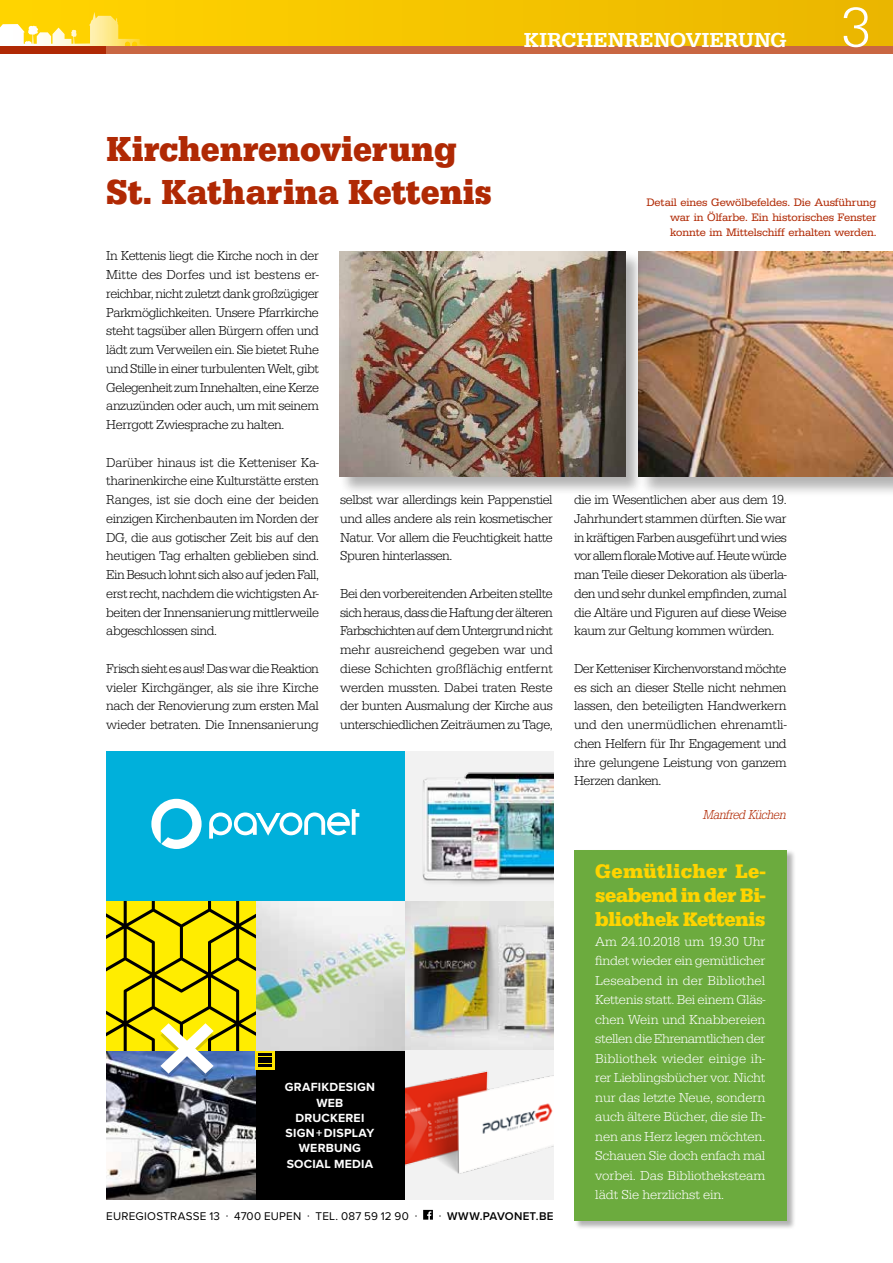
<style>
.page{position:relative;width:893px;height:1263px;background:#fff}
.page>*{position:absolute;margin:0;border:0;box-sizing:border-box;transform-origin:0 0}
.t1{font:58.5px "URW Egyptienne T Ligh";color:#fff}
.t2{font:36px/43.2px "URW Egyptienne T Bold Narr";color:#b02904}
.t3{font:500 21px "URW Egyptienne T";color:#fff}
.t4{font:700 20.25px/24px "URW Egyptienne T";letter-spacing:-.02em;color:#ffd400;text-align:justify}
.t5{font:13.5px/18.8px "URW Egyptienne T Ligh";letter-spacing:-.03em;color:#000;text-align:justify}
.t6{font:13.5px/19.5px "URW Egyptienne T Ligh";letter-spacing:-.005em;color:#fff;text-align:justify}
.t7{font:13.5px "URW Egyptienne T Ligh Extr Narr Obli";letter-spacing:-.03em;color:#b02904}
.t8{font:700 12.15px/15.1px "Proxima Nova";letter-spacing:.02em;color:#fff;text-align:center}
.t9{font:11.7px "Proxima Nova";letter-spacing:.02em;color:#000}
.t10{font:600 11.7px "Proxima Nova";letter-spacing:.02em;color:#000}
.t11{font:11.25px/15px "URW Egyptienne T";letter-spacing:-.01em;color:#b02904;text-align:justify}
.s1{font-weight:400}
</style>
<div class="page">
<div style="left:0;top:0;width:893px;height:47px;background:#f4c300"></div>
<svg style="left:0;top:0;width:147px;height:47px"></svg>
<div style="left:0;top:47px;width:893px;height:7px;background:#b02904"></div>
<div style="left:106px;top:47px;width:787px;height:7px;background:#c96742"></div>
<div style="left:574px;top:849px;width:222px;height:381px;background:#000;opacity:.3"></div>
<div style="left:574px;top:850px;width:213px;height:370px;background:#6cab3e"></div>
<div style="left:639px;top:252px;width:254px;height:245px;background:#000;opacity:.3"></div>
<img style="left:644px;top:252px;width:249px;height:224px">
<div style="left:339px;top:251px;width:305px;height:244px;background:#000;opacity:.3"></div>
<img style="left:340px;top:252px;width:285px;height:224px">
<img style="left:404px;top:901px;width:150px;height:149px">
<svg style="left:404px;top:1050px;width:150px;height:149px;fill:#f2f2f2"></svg>
<div style="left:404px;top:752px;width:150px;height:149px;background:#f2f2f2"></div>
<img style="left:422px;top:772px;width:132px;height:112px">
<div style="left:255px;top:1050px;width:149px;height:149px;background:#000"></div>
<img style="left:106px;top:1078px;width:149px;height:121px">
<div style="left:255px;top:1050px;width:20px;height:19px;background:#ffe500"></div>
<svg style="left:423px;top:1210px;width:10px;height:10px"></svg>
<img style="left:272px;top:901px;width:132px;height:149px">
<div style="left:106px;top:752px;width:298px;height:149px;background:#00b0db"></div>
<svg style="left:209px;top:809px;width:150px;height:30px"></svg>
<svg style="left:151px;top:799px;width:51px;height:50px"></svg>
<svg style="left:106px;top:901px;width:166px;height:177px;background:#c2bc2f"></svg>
<h3 class="t3" style="left:524px;top:27px;width:264px">KIRCHENRENOVIERUNG</h3>
<h1 class="t1" style="left:840px;top:-6px;width:33px">3</h1>
<h2 class="t2" style="left:106px;top:127px;width:387px">Kirchenrenovierung<br>St. Katharina Kettenis</h2>
<p class="t11" style="left:670px;top:195px;width:208px;text-indent:-23px">Detail eines Gewölbefeldes. Die Ausführung war in Ölfarbe. Ein historisches Fenster konnte im Mittelschiff erhalten werden.</p>
<p class="t5" style="left:106px;top:246px;width:214px">In Kettenis liegt die Kirche noch in der Mitte des Dorfes und ist bestens er&shy;reichbar, nicht zuletzt dank großzügiger Parkmöglichkeiten. Unsere Pfarrkirche steht tagsüber allen Bürgern offen und lädt zum Verweilen ein. Sie bietet Ruhe und Stille in einer turbulenten Welt, gibt Gelegenheit zum Innehalten, eine Kerze anzuzünden oder auch, um mit seinem Herrgott Zwiesprache zu halten.</p>
<p class="t5" style="left:106px;top:453px;width:214px">Darüber hinaus ist die Ketteniser Ka&shy;tharinenkirche eine Kulturstätte ersten Ranges, ist sie doch eine der beiden einzigen Kirchenbauten im Norden der DG, die aus gotischer Zeit bis auf den heutigen Tag erhalten geblieben sind.<br>Ein Besuch lohnt sich also auf jeden Fall, erst recht, nachdem die wichtigsten Ar&shy;beiten der Innensanierung mittlerweile abgeschlossen sind.</p>
<p class="t5" style="left:106px;top:659px;width:214px">Frisch sieht es aus! Das war die Reaktion vieler Kirchgänger, als sie ihre Kirche nach der Renovierung zum ersten Mal wieder betraten. Die Innensanierung</p>
<p class="t5" style="left:340px;top:490px;width:214px">selbst war allerdings kein Pappenstiel und alles andere als rein kosmetischer Natur. Vor allem die Feuchtigkeit hatte Spuren hinterlassen.</p>
<p class="t5" style="left:340px;top:584px;width:214px">Bei den vorbereitenden Arbeiten stellte sich heraus, dass die Haftung der älteren Farbschichten auf dem Untergrund nicht mehr ausreichend gegeben war und diese Schichten großflächig entfernt werden mussten. Dabei traten Reste der bunten Ausmalung der Kirche aus unterschiedlichen Zeiträumen zu Tage,</p>
<p class="t8" style="left:285px;top:1079px;width:92px">GRAFIKDESIGN<br>WEB<br>DRUCKEREI<br>SIGN + DISPLAY<br>WERBUNG<br>SOCIAL MEDIA</p>
<p class="t9" style="left:106px;top:1209px;width:313px">EUREGIOSTRASSE 13 · 4700 EUPEN · TEL. 087 59 12 90 ·</p>
<p class="t10" style="left:439px;top:1207px;width:116px"><span class="s1">·</span> WWW.PAVONET.BE</p>
<p class="t5" style="left:574px;top:490px;width:214px">die im Wesentlichen aber aus dem 19.<br>Jahrhundert stammen dürften. Sie war in kräftigen Farben ausgeführt und wies vor allem florale Motive auf. Heute würde man Teile dieser Dekoration als überla&shy;den und sehr dunkel empfinden, zumal die Altäre und Figuren auf diese Weise kaum zur Geltung kommen würden.</p>
<p class="t5" style="left:574px;top:659px;width:214px">Der Ketteniser Kirchenvorstand möchte es sich an dieser Stelle nicht nehmen lassen, den beteiligten Handwerkern und den unermüdlichen ehrenamtli&shy;chen Helfern für Ihr Engagement und ihre gelungene Leistung von ganzem Herzen danken.</p>
<p class="t7" style="left:703px;top:806px;width:85px">Manfred Küchen</p>
<h3 class="t4" style="left:595px;top:859px;width:172px">Gemütlicher Le&shy;seabend in der Bi&shy;bliothek Kettenis</h3>
<p class="t6" style="left:595px;top:931px;width:172px">Am 24.10.2018 um 19.30 Uhr findet wieder ein gemütlicher Leseabend in der Bibliothel Kettenis statt. Bei einem Gläs&shy;chen Wein und Knabbereien stellen die Ehrenamtlichen der Bibliothek wieder einige ih&shy;rer Lieblingsbücher vor. Nicht nur das letzte Neue, sondern auch ältere Bücher, die sie Ih&shy;nen ans Herz legen möchten.<br>Schauen Sie doch enfach mal vorbei. Das Bibliotheksteam lädt Sie herzlichst ein.</p>
</div>
